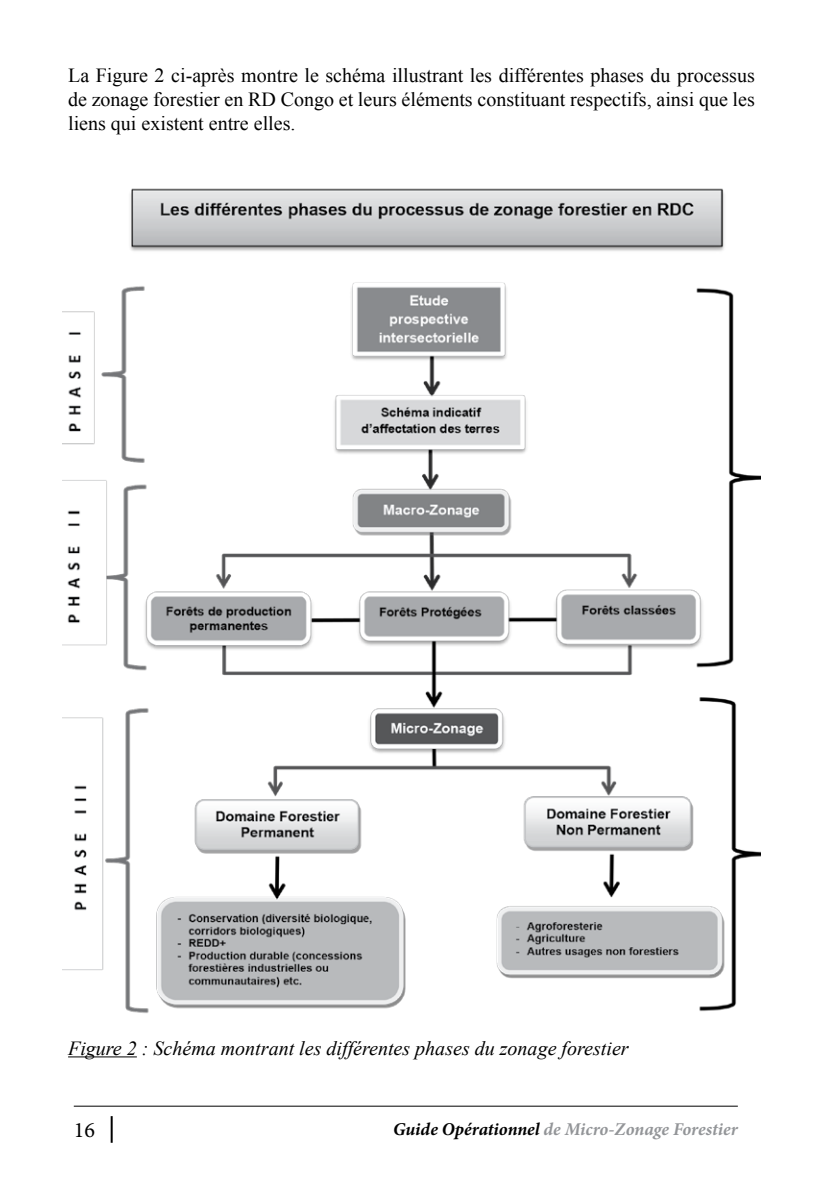
<style>
.page{position:relative;width:823px;height:1191px;background:#fff}
.page>*{position:absolute;margin:0;border:0;box-sizing:border-box;transform-origin:0 0}
.t1{font:22px "Minion Pro";color:#000}
.t2{font:20px/24px "Times New Roman";color:#000;text-align:justify}
.t3{font:italic 20px "Times New Roman";color:#000}
.t4{font:italic 700 18px "Minion Pro";letter-spacing:-.005em;color:#939598}
.s1{color:#000}
</style>
<div class="page">
<hr style="left:111px;top:1116px;width:2px;height:26px;background:#000">
<hr style="left:74px;top:1105px;width:663px;height:1px;background:#000">
<hr style="left:68px;top:1056px;width:69px;height:1px;background:#000">
<img style="left:62px;top:188px;width:698px;height:825px">
<p class="t2" style="left:68px;top:63px;width:687px">La Figure 2 ci-après montre le schéma illustrant les différentes phases du processus de zonage forestier en RD Congo et leurs éléments constituant respectifs, ainsi que les liens qui existent entre elles.</p>
<p class="t3" style="left:68px;top:1034px;width:561px">Figure 2 : Schéma montrant les différentes phases du zonage forestier</p>
<p class="t1" style="left:74px;top:1115px;width:23px">16</p>
<p class="t4" style="left:393px;top:1116px;width:346px"><span class="s1">Guide Opérationnel</span> de Micro-Zonage Forestier</p>
</div>
